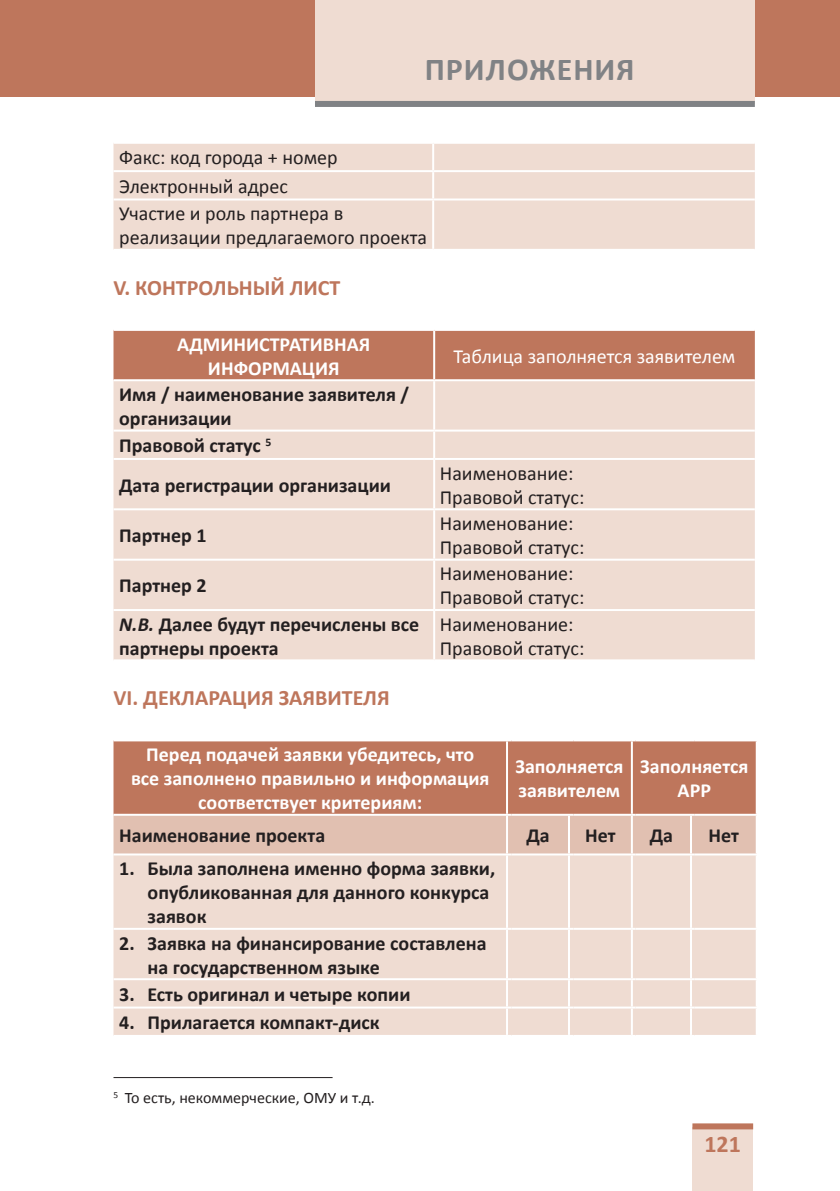
<style>
.page{position:relative;width:840px;height:1191px;background:#fff}
.page>*{position:absolute;margin:0;border:0;box-sizing:border-box;transform-origin:0 0}
.t1{font:700 32px "Calibri";letter-spacing:.03em;color:#808285}
.t2{font:700 24px "Calibri";color:#be765c}
.t3{font:700 22px "Calibri";color:#be765c}
.t4{font:700 20px/24px "Calibri";color:#231f20}
.t5{font:20px/24px "Calibri";color:#231f20}
.t6{font:700 20px/24px "Calibri";color:#fff}
.t7{font:20px "Calibri";color:#fff}
.t8{font:16px "Calibri";color:#231f20}
.s1{font-style:italic}
</style>
<div class="page">
<div style="left:0;top:0;width:839px;height:96px;background:#be765c"></div>
<div style="left:315px;top:0;width:439px;height:103px;background:#efdcd2"></div>
<div style="left:315px;top:101px;width:439px;height:6px;background:#808285"></div>
<div style="left:692px;top:1127px;width:60px;height:64px;background:#efdcd2"></div>
<div style="left:692px;top:1123px;width:60px;height:6px;background:#be765c"></div>
<div style="left:113px;top:144px;width:641px;height:105px;background:#efdcd2"></div>
<hr style="left:432px;top:144px;width:2px;height:26px;background:#fff">
<hr style="left:113px;top:170px;width:320px;height:2px;background:#fff">
<hr style="left:433px;top:170px;width:321px;height:2px;background:#fff">
<hr style="left:432px;top:172px;width:2px;height:26px;background:#fff">
<hr style="left:113px;top:198px;width:320px;height:2px;background:#fff">
<hr style="left:433px;top:198px;width:321px;height:2px;background:#fff">
<hr style="left:432px;top:200px;width:2px;height:49px;background:#fff">
<div style="left:113px;top:331px;width:641px;height:48px;background:#be765c"></div>
<div style="left:113px;top:381px;width:641px;height:278px;background:#efdcd2"></div>
<hr style="left:433px;top:331px;width:2px;height:48px;background:#fff">
<hr style="left:433px;top:381px;width:2px;height:48px;background:#fff">
<hr style="left:113px;top:429px;width:321px;height:2px;background:#fff">
<hr style="left:434px;top:429px;width:320px;height:2px;background:#fff">
<hr style="left:433px;top:431px;width:2px;height:27px;background:#fff">
<hr style="left:113px;top:458px;width:321px;height:2px;background:#fff">
<hr style="left:434px;top:458px;width:320px;height:2px;background:#fff">
<hr style="left:433px;top:460px;width:2px;height:48px;background:#fff">
<hr style="left:113px;top:508px;width:321px;height:2px;background:#fff">
<hr style="left:434px;top:508px;width:320px;height:2px;background:#fff">
<hr style="left:433px;top:510px;width:2px;height:48px;background:#fff">
<hr style="left:113px;top:558px;width:321px;height:2px;background:#fff">
<hr style="left:434px;top:558px;width:320px;height:2px;background:#fff">
<hr style="left:433px;top:560px;width:2px;height:49px;background:#fff">
<hr style="left:113px;top:609px;width:321px;height:2px;background:#fff">
<hr style="left:434px;top:609px;width:320px;height:2px;background:#fff">
<hr style="left:433px;top:611px;width:2px;height:48px;background:#fff">
<div style="left:113px;top:741px;width:642px;height:72px;background:#be765c"></div>
<div style="left:113px;top:855px;width:642px;height:180px;background:#efdcd2"></div>
<hr style="left:505px;top:741px;width:2px;height:72px;background:#fff">
<hr style="left:630px;top:741px;width:2px;height:72px;background:#fff">
<hr style="left:505px;top:855px;width:2px;height:73px;background:#fff">
<hr style="left:567px;top:855px;width:2px;height:73px;background:#fff">
<hr style="left:630px;top:855px;width:2px;height:73px;background:#fff">
<svg style="left:113px;top:813px;width:643px;height:42px;background:#e3c4b6"></svg>
<hr style="left:689px;top:855px;width:2px;height:73px;background:#fff">
<hr style="left:694px;top:853px;width:63px;height:2px;background:#fff">
<hr style="left:113px;top:928px;width:393px;height:2px;background:#fff">
<hr style="left:505px;top:930px;width:2px;height:48px;background:#fff">
<hr style="left:511px;top:928px;width:57px;height:2px;background:#fff">
<hr style="left:567px;top:930px;width:2px;height:48px;background:#fff">
<hr style="left:573px;top:928px;width:58px;height:2px;background:#fff">
<hr style="left:630px;top:930px;width:2px;height:48px;background:#fff">
<hr style="left:635px;top:928px;width:55px;height:2px;background:#fff">
<hr style="left:689px;top:930px;width:2px;height:48px;background:#fff">
<hr style="left:694px;top:928px;width:63px;height:2px;background:#fff">
<hr style="left:113px;top:978px;width:393px;height:2px;background:#fff">
<hr style="left:505px;top:980px;width:2px;height:26px;background:#fff">
<hr style="left:511px;top:978px;width:57px;height:2px;background:#fff">
<hr style="left:567px;top:980px;width:2px;height:26px;background:#fff">
<hr style="left:573px;top:978px;width:58px;height:2px;background:#fff">
<hr style="left:630px;top:980px;width:2px;height:26px;background:#fff">
<hr style="left:635px;top:978px;width:55px;height:2px;background:#fff">
<hr style="left:689px;top:980px;width:2px;height:26px;background:#fff">
<hr style="left:694px;top:978px;width:63px;height:2px;background:#fff">
<hr style="left:113px;top:1006px;width:393px;height:2px;background:#fff">
<hr style="left:505px;top:1008px;width:2px;height:27px;background:#fff">
<hr style="left:511px;top:1006px;width:57px;height:2px;background:#fff">
<hr style="left:567px;top:1008px;width:2px;height:27px;background:#fff">
<hr style="left:573px;top:1006px;width:58px;height:2px;background:#fff">
<hr style="left:630px;top:1008px;width:2px;height:27px;background:#fff">
<hr style="left:635px;top:1006px;width:55px;height:2px;background:#fff">
<hr style="left:689px;top:1008px;width:2px;height:27px;background:#fff">
<hr style="left:694px;top:1006px;width:63px;height:2px;background:#fff">
<hr style="left:113px;top:1077px;width:219px;height:1px;background:#231f20">
<h1 class="t1" style="left:424px;top:49px;width:211px">приложения</h1>
<p class="t5" style="left:119px;top:144px;width:225px;line-height:27.8px">Факс: код города + номер<br>Электронный адрес<br>Участие и роль партнера в</p>
<p class="t5" style="left:119px;top:226px;width:309px">реализации предлагаемого проекта</p>
<p class="t3" style="left:113px;top:273px;width:36px">V. КОНТРО</p>
<p class="t3" style="left:213px;top:273px;width:129px">ЛЬНЫЙ ЛИСТ</p>
<p class="t6" style="left:177px;top:332px;width:57px">АДМИНИ</p>
<p class="t6" style="left:259px;top:332px;width:22px">СТРАТИ</p>
<p class="t6" style="left:323px;top:332px;width:24px">ВНАЯ</p>
<p class="t6" style="left:208px;top:356px;width:95px">ИНФОРМАЦИЯ</p>
<p class="t4" style="left:119px;top:382px;width:291px">Имя / наименование заявителя / организации</p>
<p class="t4" style="left:119px;top:426px;width:273px;line-height:39.4px">Правовой статус <sup>5<br></sup>Дата регистрации организации</p>
<p class="t7" style="left:453px;top:343px;width:283px">Таблица заполняется заявителем</p>
<p class="t5" style="left:439px;top:461px;width:146px">Наименование:<br>Правовой статус:</p>
<p class="t4" style="left:119px;top:523px;width:89px">Партнер 1</p>
<p class="t5" style="left:439px;top:511px;width:146px">Наименование:<br>Правовой статус:</p>
<p class="t4" style="left:119px;top:573px;width:89px">Партнер 2</p>
<p class="t5" style="left:439px;top:562px;width:146px">Наименование:<br>Правовой статус:</p>
<p class="t4" style="left:119px;top:612px;width:301px"><span class="s1">N.B.</span> Далее будут перечислены все партнеры проекта</p>
<p class="t5" style="left:439px;top:612px;width:146px">Наименование:<br>Правовой статус:</p>
<p class="t3" style="left:113px;top:684px;width:96px">VI. ДЕКЛАРАЦИЯ</p>
<p class="t3" style="left:278px;top:684px;width:110px">ЗАЯ ВИТЕЛЯ</p>
<p class="t6" style="left:131px;top:742px;width:360px;text-align:center">Перед подачей заявки убедитесь, что все заполнено правильно и информация соответствует критериям:</p>
<p class="t6" style="left:515px;top:754px;width:109px">Заполняется заявителем</p>
<p class="t6" style="left:677px;top:754px;width:72px;text-indent:-37px">Заполняется<br>АРР</p>
<p class="t4" style="left:119px;top:823px;width:207px">Наименование проекта</p>
<p class="t4" style="left:526px;top:823px;width:25px">Да</p>
<p class="t4" style="left:585px;top:823px;width:32px">Нет</p>
<p class="t4" style="left:649px;top:823px;width:25px">Да</p>
<p class="t4" style="left:708px;top:823px;width:32px">Нет</p>
<p class="t4" style="left:147px;top:856px;width:349px;text-indent:-28px">1. Была заполнена именно форма заявки, опубликованная для данного конкурса заявок</p>
<p class="t4" style="left:147px;top:931px;width:340px;text-indent:-28px">2. Заявка на финансирование составлена на государственном языке</p>
<p class="t4" style="left:119px;top:982px;width:293px">3. Есть оригинал и четыре копии</p>
<p class="t4" style="left:119px;top:1010px;width:262px">4. П рилагается компакт-диск</p>
<p class="t8" style="left:113px;top:1087px;width:262px"><sup>5</sup> То есть, некоммерческие, ОМУ и т.д.</p>
<p class="t2" style="left:704px;top:1128px;width:38px">121</p>
</div>
